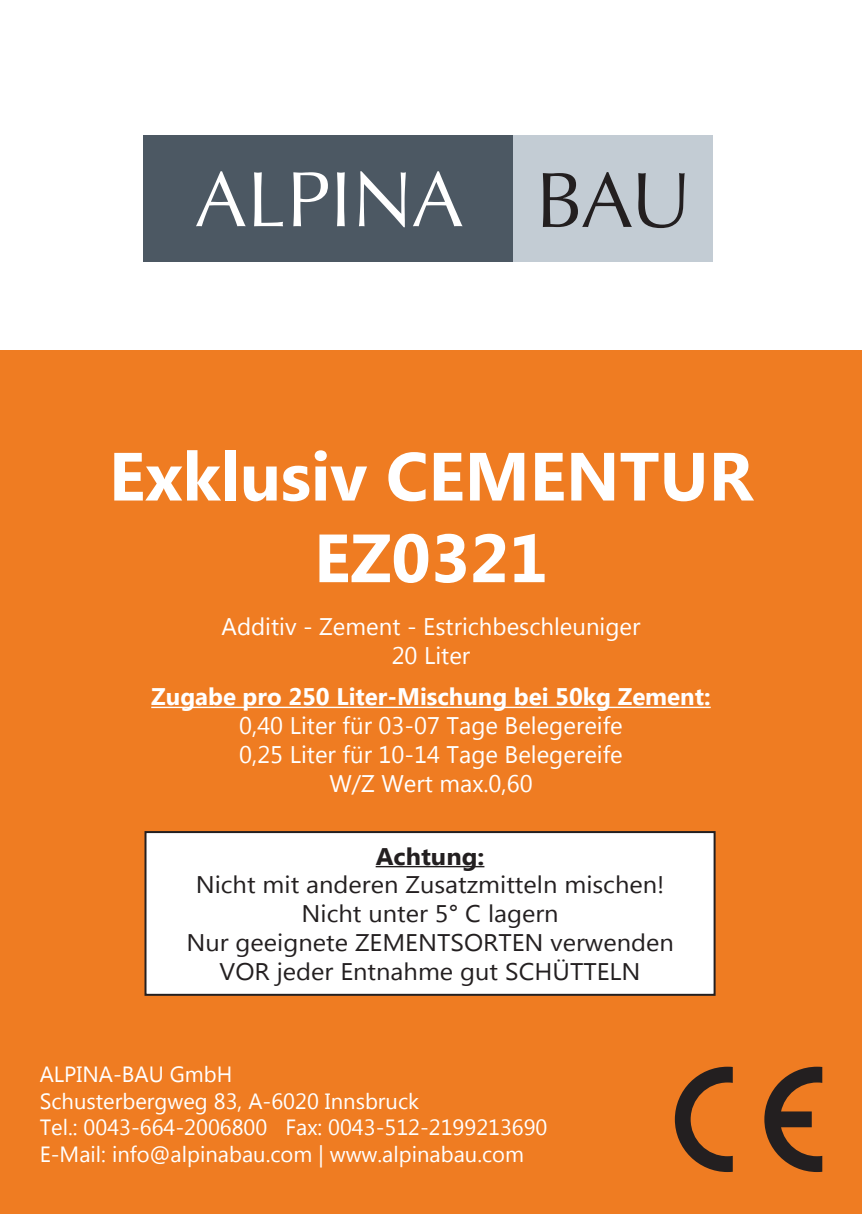
<style>
.page{position:relative;width:862px;height:1214px;background:#fff}
.page>*{position:absolute;margin:0;border:0;box-sizing:border-box;transform-origin:0 0}
.t1{font:78.6px "Optima";color:#fff}
.t2{font:700 68px/81.6px "Lao UI";color:#fff;text-align:center}
.t3{font:24px "Lao UI";color:#fff}
.t4{font:24px "Lao UI";color:#231f20;scale:1.06 1}
.t5{font:700 24px "Lao UI";color:#fff}
.t6{font:700 24px "Lao UI";color:#231f20;scale:1.06 1}
.t7{font:22px "Lao UI";color:#fff}
.s1{color:#231f20}
</style>
<div class="page">
<div style="left:0;top:351px;width:862px;height:862px;background:#ef7c22"></div>
<hr style="left:151px;top:706px;width:560px;height:2px;background:#fff">
<svg style="left:675px;top:1066px;width:147px;height:105px"></svg>
<div style="left:145px;top:832px;width:569px;height:162px;background:#fff"></div>
<hr style="left:376px;top:865px;width:108px;height:2px;background:#231f20">
<div style="left:144px;top:831px;width:571px;height:164px;border:2px solid #231f20"></div>
<div style="left:144px;top:135px;width:371px;height:127px;background:#4c5863"></div>
<div style="left:514px;top:135px;width:199px;height:127px;background:#c3ccd4"></div>
<p class="t1" style="left:195px;top:154px;width:499px">ALPINA <span class="s1">BAU</span></p>
<p class="t2" style="left:109px;top:433px;width:646px">Exklusiv CEMENTUR<br>EZ0321</p>
<p class="t3" style="left:221px;top:610px;width:420px">Additiv - Zement - Estrichbeschleuniger</p>
<p class="t3" style="left:392px;top:639px;width:80px">20 Liter</p>
<p class="t5" style="left:151px;top:680px;width:561px">Zugabe pro 250 Liter-Mischung bei 50kg Zement:</p>
<p class="t3" style="left:239px;top:709px;width:385px">0,40 Liter für 03-07 Tage Belegereife</p>
<p class="t3" style="left:239px;top:738px;width:385px">0,25 Liter für 10-14 Tage Belegereife</p>
<p class="t3" style="left:329px;top:767px;width:205px">W/Z Wert max.0,60</p>
<p class="t6" style="left:376px;top:839px;width:104px">Achtung:</p>
<p class="t4" style="left:196px;top:868px;width:444px">Nicht mit anderen Zusatzmitteln mischen!</p>
<p class="t4" style="left:301px;top:897px;width:244px">Nicht unter 5° C lagern</p>
<p class="t4" style="left:186px;top:926px;width:461px">Nur geeignete ZEMENTSORTEN verwenden</p>
<p class="t4" style="left:220px;top:955px;width:399px">VOR jeder Entnahme gut SCHÜTTELN</p>
<p class="t7" style="left:40px;top:1059px;width:194px">ALPINA-BAU GmbH</p>
<p class="t7" style="left:40px;top:1086px;width:381px">Schusterbergweg 83, A-6020 Innsbruck</p>
<p class="t7" style="left:40px;top:1112px;width:509px">Tel.: 0043-664-2006800 Fax: 0043-512-2199213690</p>
<p class="t7" style="left:40px;top:1138px;width:486px">E-Mail: info@alpinabau.com | www.alpinabau.com</p>
</div>
